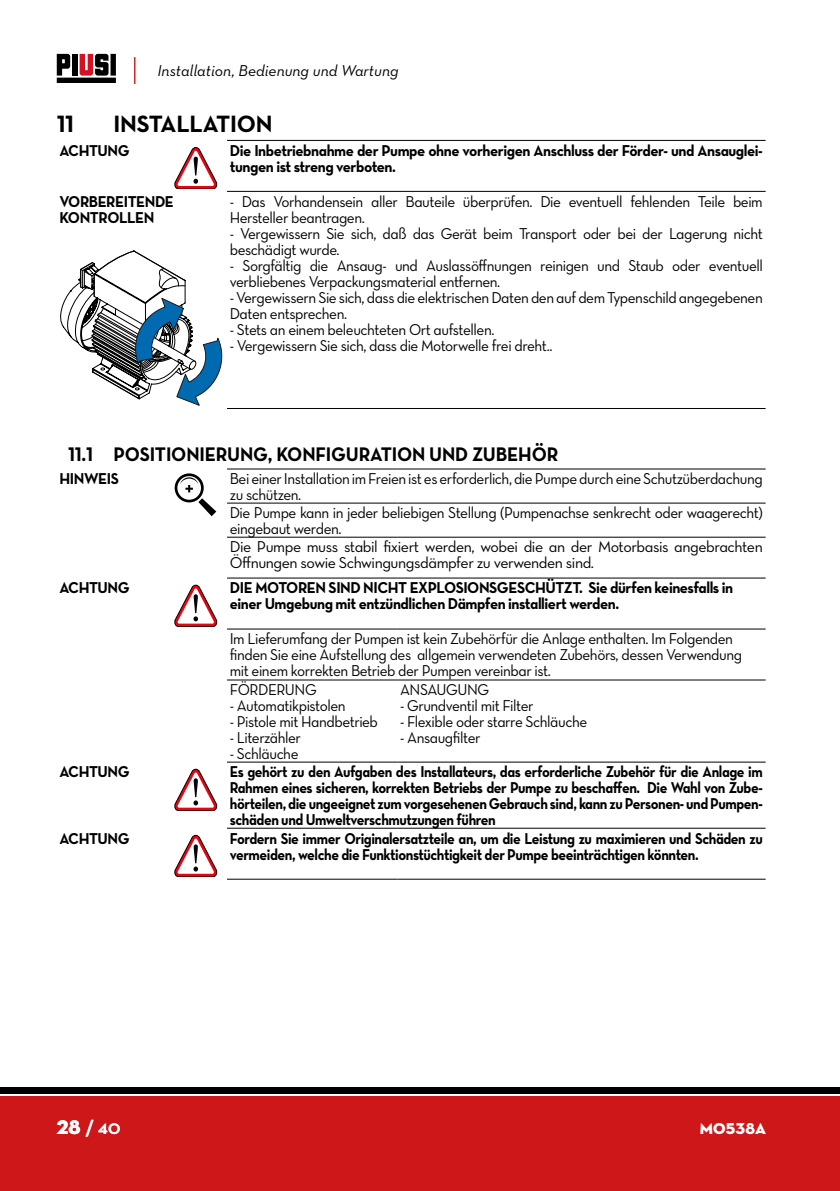
<style>
.page{position:relative;width:840px;height:1191px;background:#fff}
.page>*{position:absolute;margin:0;border:0;box-sizing:border-box;transform-origin:0 0}
.DE-TITOLI{font:24px "Neutraface Text Bold Alt";letter-spacing:-.01em;color:#000}
.DE-SOTTOTITOLI{font:20px "Neutraface Text Bold Alt";letter-spacing:-.01em;color:#000;scale:.95 1}
.t1{font:700 20px "Neutraface Display";color:#fff}
.DE-TESTO_NORMALE{font:16px/16px "Neutraface Text Book Alt";letter-spacing:-.03em;color:#000;scale:.95 1}
.DE-NOTE_DI_ATTENZIONE{font:16px/16px "Neutraface Text Bold Alt";letter-spacing:-.03em;color:#000;text-align:justify;scale:.9 1}
.DE-NOTE_DI_ATTENZIONE-2{font:16px/16px "Neutraface Text Bold Alt";letter-spacing:-.03em;color:#000;scale:.95 1}
.DE-TESTO_NORMALE-2{font:16px/16px "Neutraface Text Book Alt";letter-spacing:-.03em;color:#000}
.t2{font:16px "Neutraface Text Book Italic Alt";color:#000}
.t3{font:16px "Neutraface Display Titling";letter-spacing:.01em;color:#fff}
.s1{font-family:"Neutraface Display Titling";font-weight:400}
</style>
<div class="page">
<svg style="left:57px;top:54px;width:59px;height:29px"></svg>
<div style="left:72px;top:54px;width:6px;height:22px;background:#000"></div>
<div style="left:0;top:1096px;width:839px;height:95px;background:#cd1719"></div>
<div style="left:0;top:1087px;width:839px;height:6px;background:#000"></div>
<hr style="left:227px;top:140px;width:538px;height:1px;background:#000">
<hr style="left:227px;top:191px;width:538px;height:1px;background:#000">
<hr style="left:227px;top:408px;width:538px;height:1px;background:#000">
<svg style="left:174px;top:147px;width:43px;height:42px"></svg>
<svg style="left:60px;top:250px;width:163px;height:155px"></svg>
<hr style="left:227px;top:468px;width:170px;height:1px;background:#000">
<hr style="left:397px;top:468px;width:368px;height:1px;background:#000">
<hr style="left:227px;top:503px;width:170px;height:1px;background:#000">
<hr style="left:397px;top:503px;width:368px;height:1px;background:#000">
<hr style="left:227px;top:537px;width:170px;height:1px;background:#000">
<hr style="left:397px;top:537px;width:368px;height:1px;background:#000">
<hr style="left:227px;top:578px;width:170px;height:1px;background:#000">
<hr style="left:397px;top:578px;width:368px;height:1px;background:#000">
<hr style="left:227px;top:628px;width:170px;height:1px;background:#000">
<hr style="left:397px;top:628px;width:368px;height:1px;background:#000">
<hr style="left:227px;top:679px;width:170px;height:1px;background:#000">
<hr style="left:397px;top:679px;width:368px;height:1px;background:#000">
<hr style="left:227px;top:761px;width:170px;height:1px;background:#000">
<hr style="left:397px;top:761px;width:368px;height:1px;background:#000">
<hr style="left:227px;top:828px;width:170px;height:1px;background:#000">
<hr style="left:397px;top:828px;width:368px;height:1px;background:#000">
<hr style="left:227px;top:879px;width:170px;height:1px;background:#000">
<hr style="left:397px;top:879px;width:368px;height:1px;background:#000">
<svg style="left:174px;top:473px;width:42px;height:43px"></svg>
<svg style="left:174px;top:585px;width:43px;height:41px"></svg>
<svg style="left:174px;top:769px;width:43px;height:41px"></svg>
<svg style="left:174px;top:835px;width:43px;height:41px"></svg>
<svg style="left:134px;top:57px;width:1px;height:27px"></svg>
<p class="t2" style="left:157px;top:61px;width:242px">Installation, Bedienung und Wartung</p>
<p class="DE-TITOLI" style="left:57px;top:108px;width:19px">11</p>
<p class="DE-TITOLI" style="left:113px;top:108px;width:161px">INSTALLATION</p>
<p class="DE-NOTE_DI_ATTENZIONE-2" style="left:59px;top:142px;width:75px">ACHTUNG</p>
<p class="DE-NOTE_DI_ATTENZIONE-2" style="left:230px;top:142px;width:562px">Die Inbetriebnahme der Pumpe ohne vorherigen Anschluss der Förder- und Ansauglei&shy;tungen ist streng verboten.</p>
<p class="DE-NOTE_DI_ATTENZIONE-2" style="left:59px;top:193px;width:122px">VORBEREITENDE</p>
<p class="DE-NOTE_DI_ATTENZIONE-2" style="left:59px;top:209px;width:101px">KONTROLLEN</p>
<p class="DE-TESTO_NORMALE" style="left:230px;top:193px;width:562px">- Das Vorhandensein aller Bauteile überprüfen. Die eventuell fehlenden Teile beim<br>Hersteller beantragen.</p>
<p class="DE-TESTO_NORMALE" style="left:230px;top:225px;width:562px">- Vergewissern Sie sich, daß das Gerät beim Transport oder bei der Lagerung nicht beschädigt wurde.</p>
<p class="DE-TESTO_NORMALE" style="left:230px;top:257px;width:562px">- Sorgfältig die Ansaug- und Auslassöffnungen reinigen und Staub oder eventuell verbliebenes Verpackungsmaterial entfernen.</p>
<p class="DE-TESTO_NORMALE" style="left:230px;top:289px;width:562px">- Vergewissern Sie sich, dass die elektrischen Daten den auf dem Typenschild angegebenen<br>Daten entsprechen.</p>
<p class="DE-TESTO_NORMALE" style="left:230px;top:321px;width:280px">- Stets an einem beleuchteten Ort aufstellen.</p>
<p class="DE-TESTO_NORMALE" style="left:230px;top:337px;width:341px">- Vergewissern Sie sich, dass die Motorwelle frei dreht..</p>
<p class="DE-SOTTOTITOLI" style="left:68px;top:441px;width:517px">11.1 POSITIONIERUNG, KONFIGURATION UND ZUBEHÖR</p>
<p class="DE-NOTE_DI_ATTENZIONE-2" style="left:59px;top:471px;width:64px">HINWEIS</p>
<p class="DE-TESTO_NORMALE" style="left:230px;top:470px;width:562px">Bei einer Installation im Freien ist es erforderlich, die Pumpe durch eine Schutzüberdachung zu schützen.</p>
<p class="DE-TESTO_NORMALE" style="left:230px;top:505px;width:562px">Die Pumpe kann in jeder beliebigen Stellung (Pumpenachse senkrecht oder waagerecht) eingebaut werden.</p>
<p class="DE-TESTO_NORMALE-2" style="left:230px;top:539px;width:534px">Die Pumpe muss stabil fixiert werden, wobei die an der Motorbasis angebrachten<br>Öffnungen sowie Schwingungsdämpfer zu verwenden sind.</p>
<p class="DE-NOTE_DI_ATTENZIONE-2" style="left:59px;top:580px;width:75px">ACHTUNG</p>
<p class="DE-NOTE_DI_ATTENZIONE-2" style="left:230px;top:580px;width:531px">DIE MOTOREN SIND NICHT EXPLOSIONSGESCHÜTZT. Sie dürfen keinesfalls in einer Umgebung mit entzündlichen Dämpfen installiert werden.</p>
<p class="DE-TESTO_NORMALE" style="left:230px;top:630px;width:540px">Im Lieferumfang der Pumpen ist kein Zubehörfür die Anlage enthalten. Im Folgenden finden Sie eine Aufstellung des allgemein verwendeten Zubehörs, dessen Verwendung mit einem korrekten Betrieb der Pumpen vereinbar ist.</p>
<p class="DE-TESTO_NORMALE" style="left:230px;top:681px;width:93px">FÖRDERUNG</p>
<p class="DE-TESTO_NORMALE" style="left:230px;top:697px;width:123px">- Automatikpistolen</p>
<p class="DE-TESTO_NORMALE" style="left:230px;top:713px;width:157px">- Pistole mit Handbetrieb</p>
<p class="DE-TESTO_NORMALE" style="left:230px;top:729px;width:76px">- Literzähler</p>
<p class="DE-TESTO_NORMALE" style="left:230px;top:745px;width:74px">- Schläuche</p>
<p class="DE-TESTO_NORMALE" style="left:400px;top:681px;width:95px">ANSAUGUNG</p>
<p class="DE-TESTO_NORMALE" style="left:400px;top:697px;width:142px">- Grundventil mit Filter</p>
<p class="DE-TESTO_NORMALE" style="left:400px;top:713px;width:198px">- Flexible oder starre Schläuche</p>
<p class="DE-TESTO_NORMALE" style="left:400px;top:729px;width:86px">- Ansaugfilter</p>
<p class="DE-NOTE_DI_ATTENZIONE-2" style="left:59px;top:764px;width:75px">ACHTUNG</p>
<p class="DE-NOTE_DI_ATTENZIONE" style="left:230px;top:764px;width:593px">Es gehört zu den Aufgaben des Installateurs, das erforderliche Zubehör für die Anlage im Rahmen eines sicheren, korrekten Betriebs der Pumpe zu beschaffen. Die Wahl von Zube&shy;hörteilen, die ungeeignet zum vorgesehenen Gebrauch sind, kann zu Personen- und Pumpen&shy;schäden und Umweltverschmutzungen führen</p>
<p class="DE-NOTE_DI_ATTENZIONE-2" style="left:59px;top:830px;width:75px">ACHTUNG</p>
<p class="DE-NOTE_DI_ATTENZIONE" style="left:230px;top:830px;width:593px">Fordern Sie immer Originalersatzteile an, um die Leistung zu maximieren und Schäden zu vermeiden, welche die Funktionstüchtigkeit der Pumpe beeinträchtigen könnten.</p>
<p class="t1" style="left:57px;top:1116px;width:65px"><span class="s1">28</span> / 40</p>
<p class="t3" style="left:699px;top:1118px;width:68px">M0538A</p>
</div>
